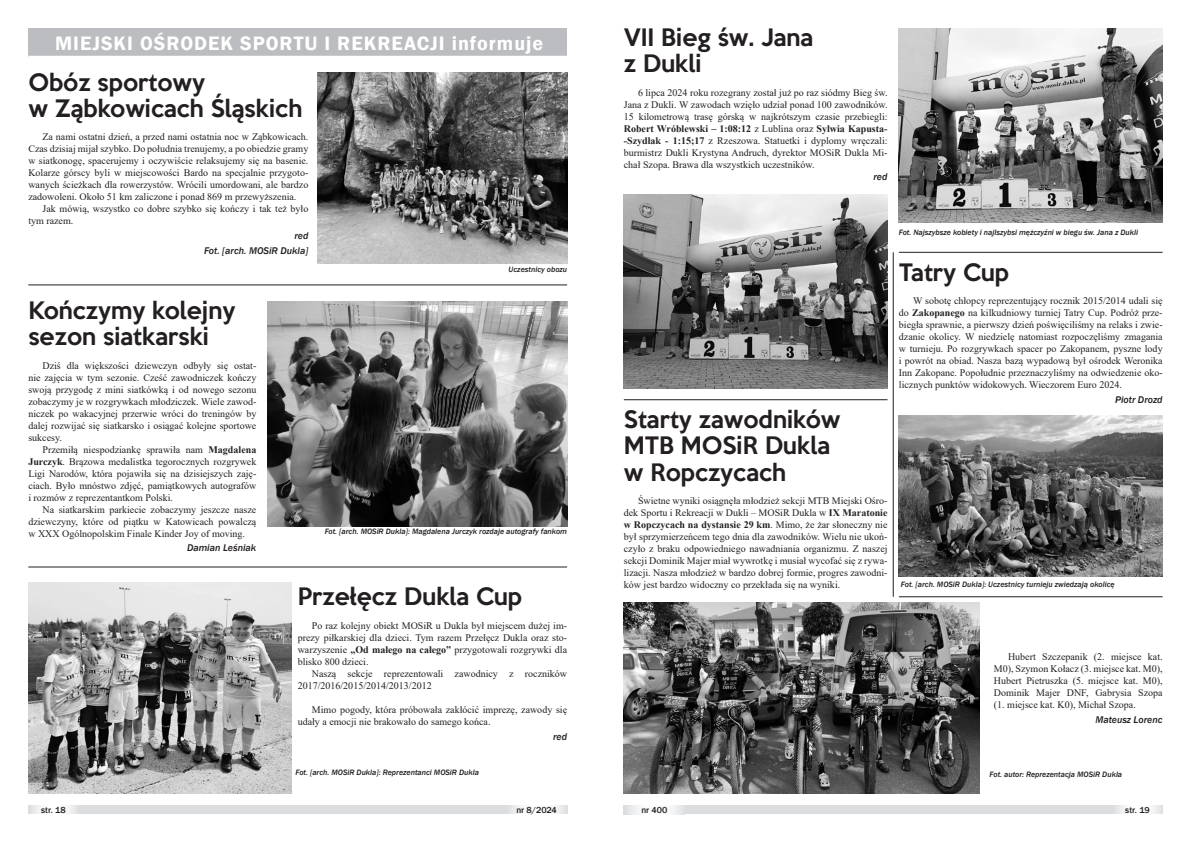
<style>
.page{position:relative;width:1191px;height:842px;background:#fff}
.page>*{position:absolute;margin:0;border:0;box-sizing:border-box;transform-origin:0 0}
.t1{font:500 22px/26.4px "Keep Calm";color:#231f20}
.t2{font:600 20px "Franklin Gothic";letter-spacing:.05em;color:#fff}
.t3{font:10px/12px "Times New Roman";color:#231f20;text-align:justify}
.t4{font:italic 500 10px/14.8px "Franklin Gothic";color:#231f20;text-align:right}
.t5{font:500 9px "Franklin Gothic";color:#231f20}
.t6{font:italic 500 8px "Franklin Gothic";color:#231f20}
.s1{font-weight:700}
</style>
<div class="page">
<div style="left:28px;top:805px;width:539px;height:9px;background:#dcdddf"></div>
<div style="left:624px;top:805px;width:538px;height:9px;background:#dcdddf"></div>
<svg style="left:33px;top:805px;width:42px;height:9px"></svg>
<svg style="left:512px;top:805px;width:51px;height:9px"></svg>
<svg style="left:630px;top:805px;width:51px;height:9px"></svg>
<svg style="left:1118px;top:805px;width:41px;height:9px"></svg>
<img style="left:267px;top:301px;width:300px;height:225px">
<img style="left:28px;top:582px;width:263px;height:212px">
<img style="left:899px;top:416px;width:263px;height:161px">
<img style="left:624px;top:602px;width:355px;height:192px">
<div style="left:28px;top:28px;width:539px;height:30px;background:#bcbdc0"></div>
<hr style="left:28px;top:56px;width:539px;height:2px;background:#fff">
<img style="left:317px;top:73px;width:250px;height:190px">
<img style="left:899px;top:28px;width:263px;height:195px">
<img style="left:624px;top:194px;width:263px;height:195px">
<hr style="left:28px;top:284px;width:539px;height:1px;background:#231f20">
<hr style="left:28px;top:566px;width:539px;height:1px;background:#231f20">
<hr style="left:899px;top:252px;width:263px;height:1px;background:#231f20">
<hr style="left:624px;top:399px;width:263px;height:1px;background:#231f20">
<hr style="left:892px;top:252px;width:1px;height:345px;background:#231f20">
<hr style="left:899px;top:596px;width:263px;height:1px;background:#231f20">
<h2 class="t2" style="left:55px;top:31px;width:490px">MIEJSKI OŚRODEK SPORTU I REKREACJI informuje</h2>
<h1 class="t1" style="left:28px;top:67px;width:275px">Obóz sportowy<br>w Ząbkowicach Śląskich</h1>
<p class="t3" style="left:28px;top:131px;width:281px;text-indent:14px">Za nami ostatni dzień, a przed nami ostatnia noc w Ząbkowicach.<br>Czas dzisiaj mijał szybko. Do południa trenujemy, a po obiedzie gramy w siatkonogę, spacerujemy i oczywiście relaksujemy się na basenie.<br>Kolarze górscy byli w miejscowości Bardo na specjalnie przygoto&shy;wanych ścieżkach dla rowerzystów. Wrócili umordowani, ale bardzo zadowoleni. Około 51 km zaliczone i ponad 869 m przewyższenia.</p>
<p class="t3" style="left:28px;top:203px;width:281px;text-indent:14px">Jak mówią, wszystko co dobre szybko się kończy i tak też było tym razem.</p>
<p class="t4" style="left:204px;top:228px;width:106px">red<br>Fot. [arch. MOSiR Dukla]</p>
<p class="t6" style="left:508px;top:264px;width:60px">Uczestnicy obozu</p>
<h1 class="t1" style="left:28px;top:295px;width:208px">Kończymy kolejny sezon siatkarski</h1>
<p class="t3" style="left:28px;top:359px;width:229px;text-indent:14px">Dziś dla większości dziewczyn odbyły się ostat&shy;nie zajęcia w tym sezonie. Cześć zawodniczek kończy swoją przygodę z mini siatkówką i od nowego sezonu zobaczymy je w rozgrywkach młodziczek. Wiele zawod&shy;niczek po wakacyjnej przerwie wróci do treningów by dalej rozwijać się siatkarsko i osiągać kolejne sportowe sukcesy.</p>
<p class="t3" style="left:28px;top:443px;width:229px;text-indent:14px">Przemiłą niespodziankę sprawiła nam <span class="s1">Magdalena Jurczyk</span>. Brązowa medalistka tegorocznych rozgrywek Ligi Narodów, która pojawiła się na dzisiejszych zaję&shy;ciach. Było mnóstwo zdjęć, pamiątkowych autografów i rozmów z reprezentantkom Polski.</p>
<p class="t3" style="left:28px;top:503px;width:229px;text-indent:14px">Na siatkarskim parkiecie zobaczymy jeszcze nasze dziewczyny, które od piątku w Katowicach powalczą w XXX Ogólnopolskim Finale Kinder Joy of moving.</p>
<p class="t4" style="left:187px;top:541px;width:71px">Damian Leśniak</p>
<p class="t6" style="left:325px;top:526px;width:244px">Fot. [arch. MOSiR Dukla]: Magdalena Jurczyk rozdaje autografy fankom</p>
<h1 class="t1" style="left:298px;top:582px;width:226px">Przełęcz Dukla Cup</h1>
<p class="t3" style="left:298px;top:619px;width:271px;text-indent:14px">Po raz kolejny obiekt MOSiR u Dukla był miejscem dużej im&shy;prezy piłkarskiej dla dzieci. Tym razem Przełęcz Dukla oraz sto&shy;warzyszenie <span class="s1">„Od małego na całego”</span> przygotowali rozgrywki dla blisko 800 dzieci.</p>
<p class="t3" style="left:298px;top:667px;width:271px;text-indent:14px">Naszą sekcje reprezentowali zawodnicy z roczników<br>2017/2016/2015/2014/2013/2012</p>
<p class="t3" style="left:298px;top:703px;width:271px;text-indent:14px">Mimo pogody, która próbowała zakłócić imprezę, zawody się udały a emocji nie brakowało do samego końca.</p>
<p class="t4" style="left:553px;top:729px;width:16px">red</p>
<p class="t6" style="left:295px;top:768px;width:185px">Fot. [arch. MOSiR Dukla]: Reprezentanci MOSiR Dukla</p>
<h1 class="t1" style="left:624px;top:22px;width:191px">VII Bieg św. Jana z Dukli</h1>
<p class="t3" style="left:624px;top:86px;width:265px;text-indent:14px">6 lipca 2024 roku rozegrany został już po raz siódmy Bieg św.<br>Jana z Dukli. W zawodach wzięło udział ponad 100 zawodników.<br>15 kilometrową trasę górską w najkrótszym czasie przebiegli:<br><span class="s1">Robert Wróblewski – 1:08:12</span> z Lublina oraz <span class="s1">Sylwia Kapusta--Szydłak - 1:15;17</span> z Rzeszowa. Statuetki i dyplomy wręczali: burmistrz Dukli Krystyna Andruch, dyrektor MOSiR Dukla Mi&shy;chał Szopa. Brawa dla wszystkich uczestników.</p>
<p class="t4" style="left:873px;top:169px;width:16px">red</p>
<h1 class="t1" style="left:624px;top:404px;width:218px">Starty zawodników<br>MTB MOSiR Dukla w Ropczycach</h1>
<p class="t3" style="left:624px;top:494px;width:265px;text-indent:14px">Świetne wyniki osiągnęła młodzież sekcji MTB Miejski Ośro&shy;dek Sportu i Rekreacji w Dukli – MOSiR Dukla w <span class="s1">IX Maratonie w Ropczycach na dystansie 29 km</span>. Mimo, że żar słoneczny nie był sprzymierzeńcem tego dnia dla zawodników. Wielu nie ukoń&shy;czyło z braku odpowiedniego nawadniania organizmu. Z naszej sekcji Dominik Majer miał wywrotkę i musiał wycofać się z rywa&shy;lizacji. Nasza młodzież w bardzo dobrej formie, progres zawodni&shy;ków jest bardzo widoczny co przekłada się na wyniki.</p>
<p class="t6" style="left:899px;top:228px;width:241px">Fot. Najszybsze kobiety i najlszybsi mężczyźni w biegu św. Jana z Dukli</p>
<h1 class="t1" style="left:899px;top:257px;width:112px">Tatry Cup</h1>
<p class="t3" style="left:899px;top:295px;width:265px;text-indent:14px">W sobotę chłopcy reprezentujący rocznik 2015/2014 udali się do <span class="s1">Zakopanego</span> na kilkudniowy turniej Tatry Cup. Podróż prze&shy;biegła sprawnie, a pierwszy dzień poświęciliśmy na relaks i zwie&shy;dzanie okolicy. W niedzielę natomiast rozpoczęliśmy zmagania w turnieju. Po rozgrywkach spacer po Zakopanem, pyszne lody i powrót na obiad. Nasza bazą wypadową był ośrodek Weronika Inn Zakopane. Popołudnie przeznaczyliśmy na odwiedzenie oko&shy;licznych punktów widokowych. Wieczorem Euro 2024.</p>
<p class="t4" style="left:1115px;top:392px;width:49px">Piotr Drozd</p>
<p class="t6" style="left:901px;top:579px;width:215px">Fot. [arch. MOSiR Dukla]: Uczestnicy turnieju zwiedzają okolicę</p>
<p class="t3" style="left:994px;top:651px;width:170px;text-indent:14px">Hubert Szczepanik (2. miejsce kat.<br>M0), Szymon Kołacz (3. miejsce kat. M0), Hubert Pietruszka (5. miejsce kat. M0), Dominik Majer DNF, Gabrysia Szopa (1. miejsce kat. K0), Michał Szopa.</p>
<p class="t4" style="left:1095px;top:713px;width:69px">Mateusz Lorenc</p>
<p class="t6" style="left:989px;top:769px;width:134px">Fot. autor: Reprezentacja MOSiR Dukla</p>
<p class="t5" style="left:41px;top:804px;width:26px">str. 18</p>
<p class="t5" style="left:516px;top:804px;width:42px">nr 8/2024</p>
<p class="t5" style="left:641px;top:804px;width:27px">nr 400</p>
<p class="t5" style="left:1125px;top:804px;width:26px">str. 19</p>
</div>
